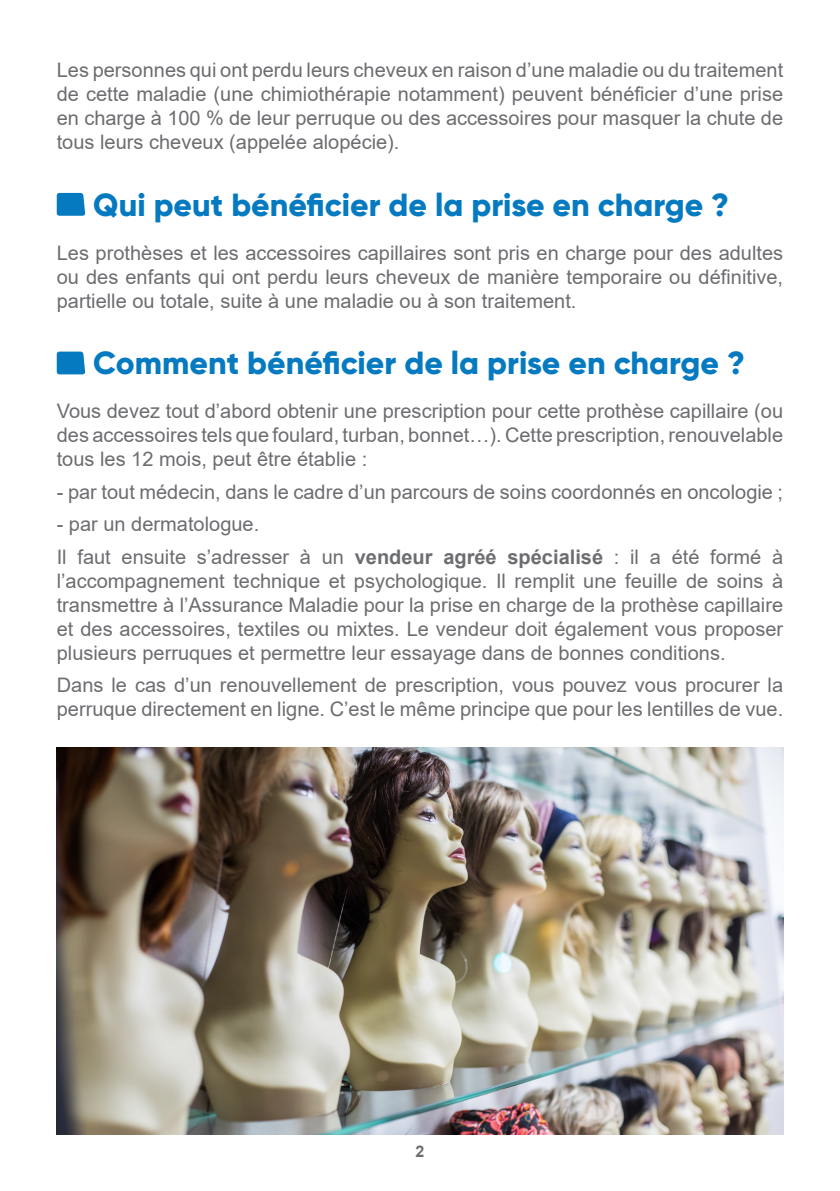
<style>
.page{position:relative;width:840px;height:1191px;background:#fff}
.page>*{position:absolute;margin:0;border:0;box-sizing:border-box;transform-origin:0 0}
.titre_1{font:800 32px "Gilroy";color:#057ac0}
.texte{font:20px/24px "Arial";color:#6c6d70;text-align:justify}
.t1{font:700 16px "Arial";color:#6c6d70}
.s1{font-weight:700}
</style>
<div class="page">
<svg style="left:57px;top:193px;width:28px;height:23px"></svg>
<svg style="left:57px;top:351px;width:28px;height:23px"></svg>
<img style="left:57px;top:747px;width:725px;height:387px">
<p class="texte" style="left:57px;top:58px;width:727px">Les personnes qui ont perdu leurs cheveux en raison d’une maladie ou du traitement de cette maladie (une chimiothérapie notamment) peuvent bénéficier d’une prise en charge à 100 % de leur perruque ou des accessoires pour masquer la chute de tous leurs cheveux (appelée alopécie).</p>
<p class="titre_1" style="left:93px;top:184px;width:637px">Qui peut bénéficier de la prise en charge ?</p>
<p class="texte" style="left:57px;top:240px;width:727px">Les prothèses et les accessoires capillaires sont pris en charge pour des adultes ou des enfants qui ont perdu leurs cheveux de manière temporaire ou définitive, partielle ou totale, suite à une maladie ou à son traitement.</p>
<p class="titre_1" style="left:93px;top:343px;width:653px">Comment bénéficier de la prise en charge ?</p>
<p class="texte" style="left:57px;top:399px;width:727px">Vous devez tout d’abord obtenir une prescription pour cette prothèse capillaire (ou des accessoires tels que foulard, turban, bonnet…). Cette prescription, renouvelable tous les 12 mois, peut être établie :</p>
<p class="texte" style="left:57px;top:479px;width:727px">- par tout médecin, dans le cadre d’un parcours de soins coordonnés en oncologie ;</p>
<p class="texte" style="left:57px;top:512px;width:204px">- par un dermatologue.</p>
<p class="texte" style="left:57px;top:544px;width:727px">Il faut ensuite s’adresser à un <span class="s1">vendeur agréé spécialisé</span> : il a été formé à l’accompagnement technique et psychologique. Il remplit une feuille de soins à transmettre à l’Assurance Maladie pour la prise en charge de la prothèse capillaire et des accessoires, textiles ou mixtes. Le vendeur doit également vous proposer plusieurs perruques et permettre leur essayage dans de bonnes conditions.</p>
<p class="texte" style="left:57px;top:673px;width:727px">Dans le cas d’un renouvellement de prescription, vous pouvez vous procurer la perruque directement en ligne. C’est le même principe que pour les lentilles de vue.</p>
<p class="t1" style="left:415px;top:1140px;width:10px">2</p>
</div>
